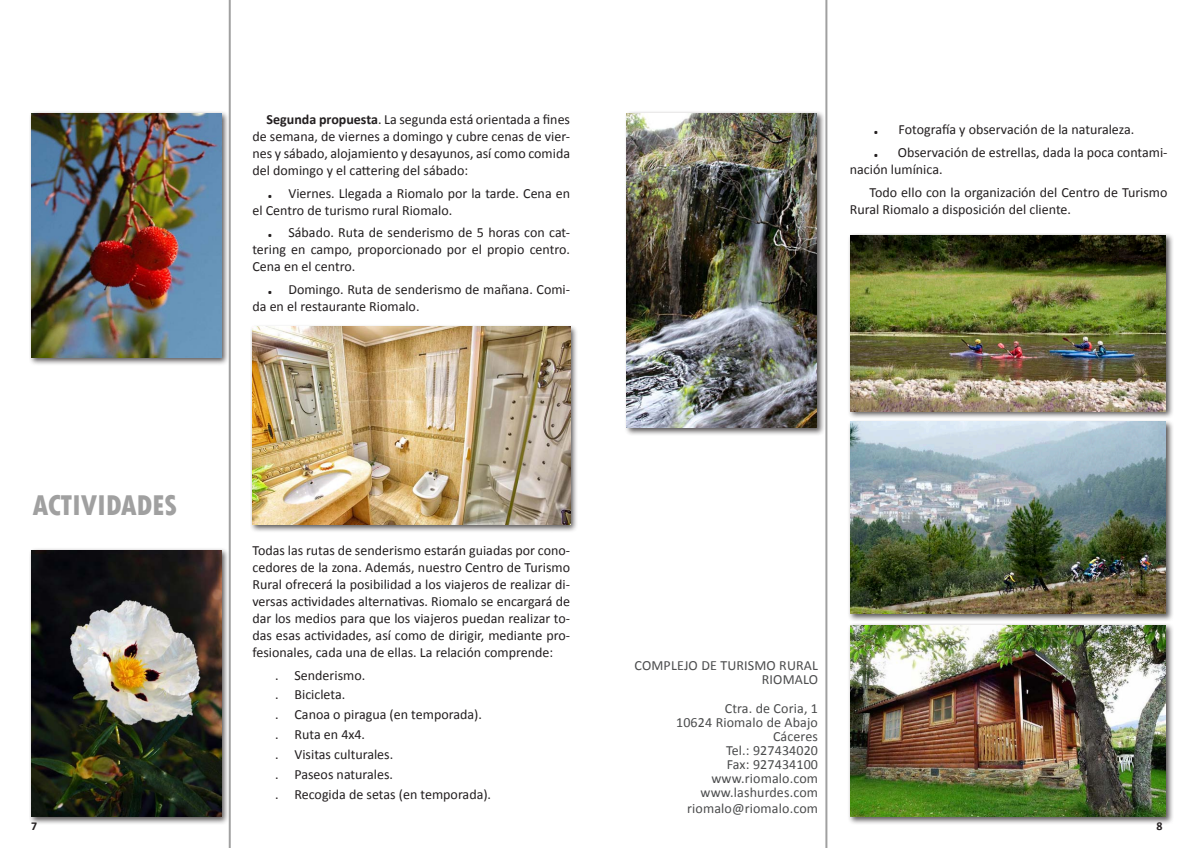
<style>
.page{position:relative;width:1197px;height:848px;background:#fff}
.page>*{position:absolute;margin:0;border:0;box-sizing:border-box;transform-origin:0 0}
.t1{font:800 condensed 30px "Tw Cen";letter-spacing:-.01em;color:#a0a0a0}
.t2{font:14px/17px "Calibri";color:#231f20}
.t3{font:14px/14px "Calibri";letter-spacing:.01em;color:#4b4c4d;text-align:right}
.t4{font:700 12px "Calibri";color:#231f20}
.s1{font-weight:700}
.s2{font-size:28px}
</style>
<div class="page">
<hr style="left:229px;top:0;width:2px;height:848px;background:#a0a0a0">
<div style="left:29px;top:111px;width:204px;height:259px;background:#231f20;opacity:.75"></div>
<img style="left:31px;top:113px;width:190px;height:244px">
<div style="left:29px;top:547px;width:204px;height:282px;background:#231f20;opacity:.75"></div>
<img style="left:31px;top:550px;width:190px;height:266px">
<div style="left:250px;top:324px;width:332px;height:213px;background:#231f20;opacity:.75"></div>
<img style="left:252px;top:327px;width:318px;height:197px">
<hr style="left:825px;top:0;width:2px;height:848px;background:#a0a0a0">
<div style="left:847px;top:622px;width:331px;height:207px;background:#231f20;opacity:.75"></div>
<img style="left:850px;top:626px;width:315px;height:190px">
<div style="left:847px;top:419px;width:331px;height:207px;background:#231f20;opacity:.75"></div>
<img style="left:850px;top:423px;width:315px;height:190px">
<div style="left:847px;top:233px;width:331px;height:190px;background:#231f20;opacity:.75"></div>
<img style="left:850px;top:235px;width:315px;height:176px">
<div style="left:624px;top:111px;width:205px;height:329px;background:#231f20;opacity:.75"></div>
<img style="left:626px;top:113px;width:190px;height:314px">
<h1 class="t1" style="left:33px;top:487px;width:146px">ACTIVIDADES</h1>
<p class="t2" style="left:252px;top:111px;width:319px;text-align:justify;text-indent:14px"><span class="s1">Segunda propuesta</span>. La segunda está orientada a fines de semana, de viernes a domingo y cubre cenas de vier&shy;nes y sábado, alojamiento y desayunos, así como comida del domingo y el cattering del sábado:</p>
<p class="t2" style="left:252px;top:184px;width:319px;text-indent:14px"><span class="s2">.</span> Viernes. Llegada a Riomalo por la tarde. Cena en el Centro de turismo rural Riomalo.</p>
<p class="t2" style="left:252px;top:224px;width:319px;text-align:justify;text-indent:14px"><span class="s2">.</span> Sábado. Ruta de senderismo de 5 horas con cat&shy;tering en campo, proporcionado por el propio centro.<br>Cena en el centro.</p>
<p class="t2" style="left:252px;top:281px;width:319px;text-indent:14px"><span class="s2">.</span> Domingo. Ruta de senderismo de mañana. Comi&shy;da en el restaurante Riomalo.</p>
<p class="t2" style="left:872px;top:118px;width:296px;line-height:22.7px"><span class="s2">.</span> Fotografía y observación de la naturaleza.<br><span class="s2">.</span> Observación de estrellas, dada la poca contami-</p>
<p class="t2" style="left:869px;top:158px;width:299px;line-height:22.7px;text-indent:-20px">nación lumínica.<br>Todo ello con la organización del Centro de Turismo</p>
<p class="t2" style="left:849px;top:201px;width:223px">Rural Riomalo a disposición del cliente.</p>
<p class="t2" style="left:252px;top:541px;width:319px;text-align:justify">Todas las rutas de senderismo estarán guiadas por cono&shy;cedores de la zona. Además, nuestro Centro de Turismo Rural ofrecerá la posibilidad a los viajeros de realizar di&shy;versas actividades alternativas. Riomalo se encargará de dar los medios para que los viajeros puedan realizar to&shy;das esas actividades, así como de dirigir, mediante pro&shy;fesionales, cada una de ellas. La relación comprende:</p>
<p class="t2" style="left:275px;top:665px;width:217px;line-height:19.8px">. Senderismo.<br>. Bicicleta.<br>. Canoa o piragua (en temporada).<br>. Ruta en 4x4.<br>. Visitas culturales.<br>. Paseos naturales.<br>. Recogida de setas (en temporada).</p>
<p class="t3" style="left:634px;top:659px;width:185px">COMPLEJO DE TURISMO RURAL<br>RIOMALO</p>
<p class="t3" style="left:676px;top:701px;width:143px">Ctra. de Coria, 1<br>10624 Riomalo de Abajo<br>Cáceres<br>Tel.: 927434020<br>Fax: 927434100 www.riomalo.com www.lashurdes.com</p>
<p class="t3" style="left:687px;top:801px;width:132px">riomalo@riomalo.com</p>
<p class="t4" style="left:31px;top:818px;width:8px">7</p>
<p class="t4" style="left:1156px;top:818px;width:8px">8</p>
</div>
